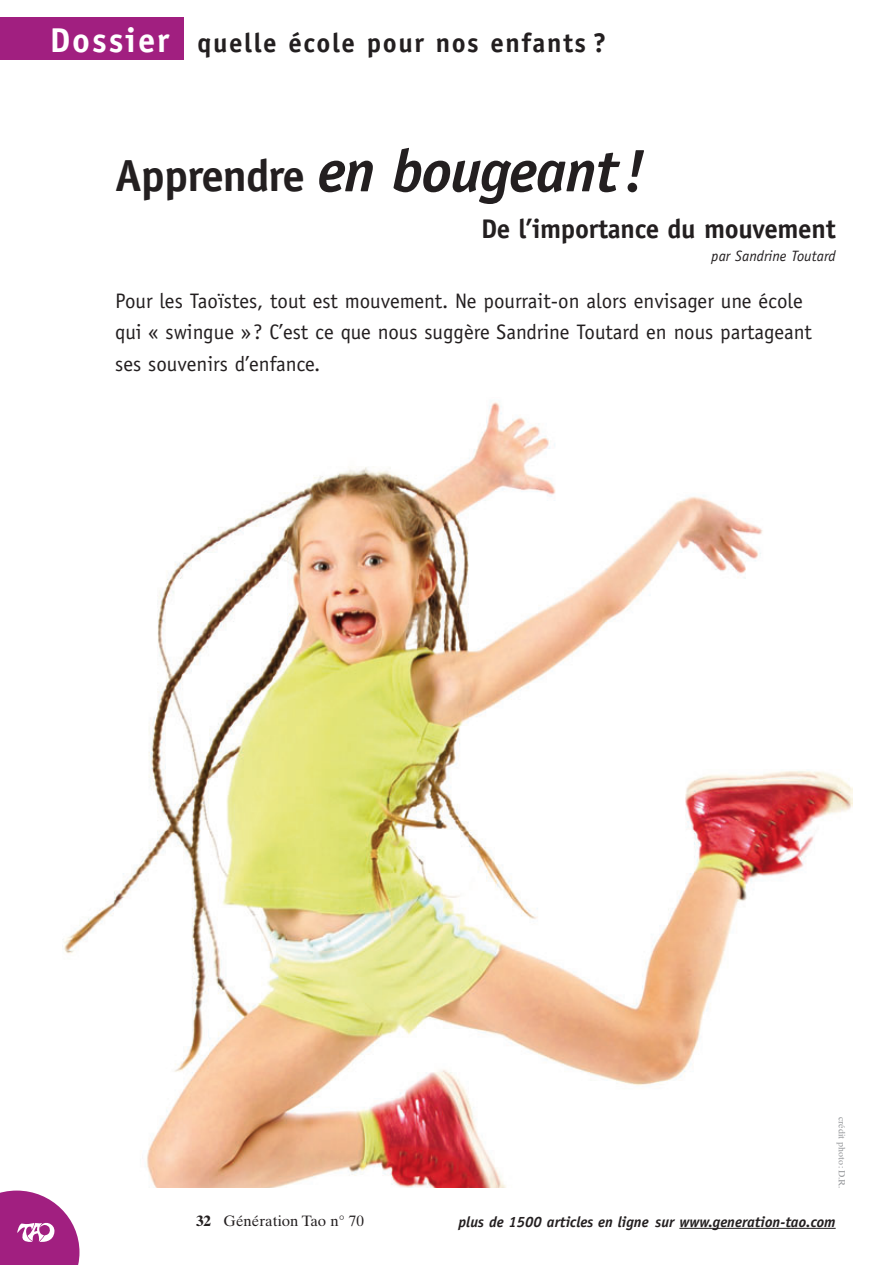
<style>
.page{position:relative;width:896px;height:1265px;background:#fff}
.page>*{position:absolute;margin:0;border:0;box-sizing:border-box;transform-origin:0 0}
.t1{font:italic 700 60px "Officina Sans";letter-spacing:-.02em;color:#231f20}
.t2{font:700 27px "Officina Sans";letter-spacing:.055em;color:#231f20}
.t3{font:700 27px "Officina Sans";letter-spacing:-.01em;color:#231f20}
.t4{font:21px/31.5px "Officina Sans";color:#231f20}
.t5{font:italic 700 15px "Officina Sans";color:#231f20}
.t6{font:15px "Times Ten";color:#231f20}
.t7{font:italic 15px "Officina Sans";color:#231f20}
.t8{font:9px "Times Ten";color:#939598}
.s1{font-size:34.5px;color:#fff}
.s2{font-style:normal;font-size:45px}
.s3{font-weight:700}
</style>
<div class="page">
<svg style="left:0;top:1190px;width:79px;height:74px"></svg>
<hr style="left:679px;top:1227px;width:156px;height:1px;background:#231f20">
<div style="left:0;top:18px;width:184px;height:42px;background:#a11f80"></div>
<img style="left:64px;top:402px;width:787px;height:785px">
<p class="t2" style="left:50px;top:33px;width:558px"><span class="s1">Dossier</span> quelle école pour nos enfants ?</p>
<h1 class="t1" style="left:115px;top:148px;width:531px"><span class="s2">Apprendre</span> en bougeant!</h1>
<p class="t3" style="left:481px;top:218px;width:356px">De l’importance du mouvement</p>
<p class="t7" style="left:711px;top:250px;width:126px">par Sandrine Toutard</p>
<p class="t4" style="left:115px;top:287px;width:697px">Pour les Taoïstes, tout est mouvement. Ne pourrait-on alors envisager une école qui « swingue »? C’est ce que nous suggère Sandrine Toutard en nous partageant ses souvenirs d’enfance.</p>
<p class="t8" style="left:845px;top:1116px;width:73px;rotate:90deg">crédit photo : D.R.</p>
<p class="t6" style="left:196px;top:1214px;width:169px"><span class="s3">32</span> Génération Tao n° 70</p>
<p class="t5" style="left:458px;top:1215px;width:378px">plus de 1500 articles en ligne sur www.generation-tao.com</p>
</div>
